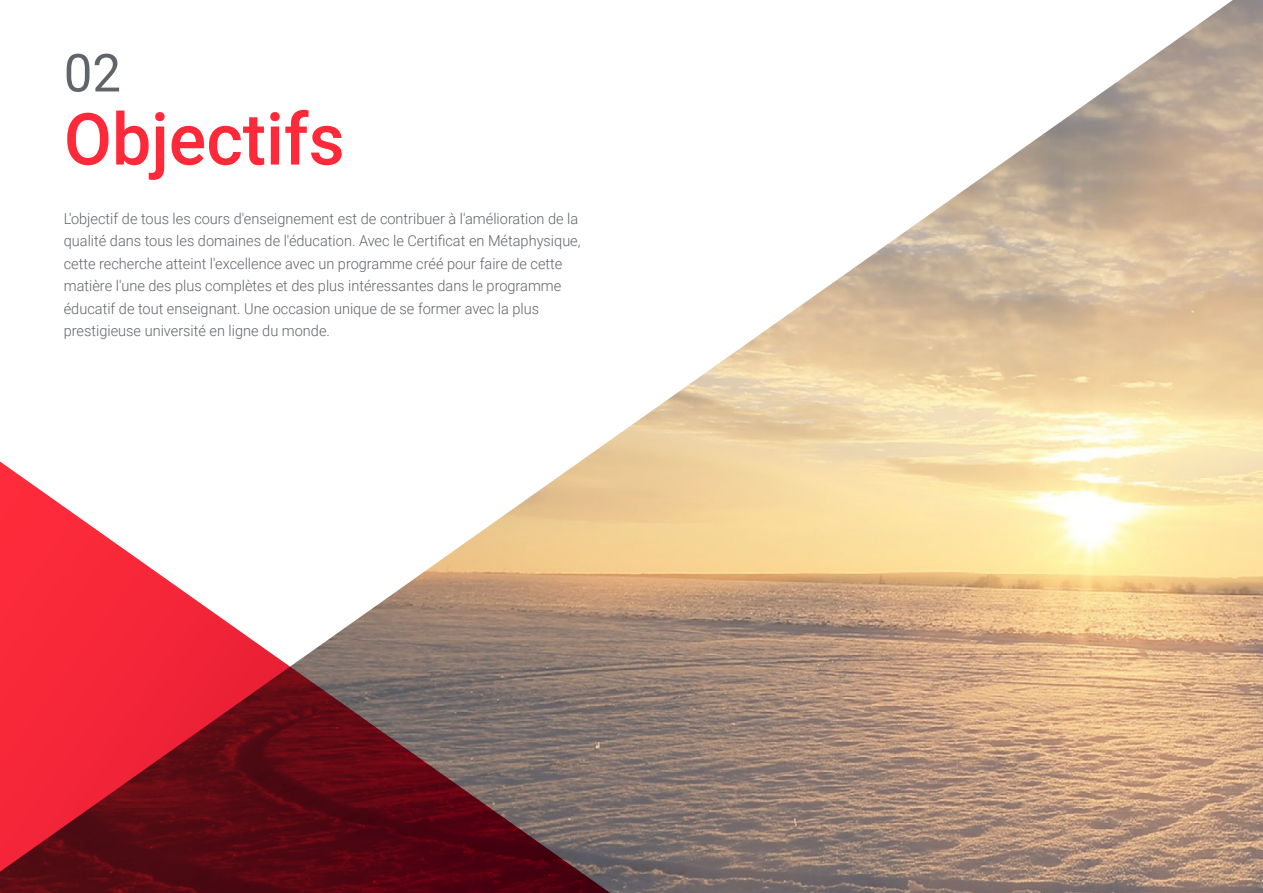
<style>
.page{position:relative;width:1263px;height:893px;background:#fff}
.page>*{position:absolute;margin:0;border:0;box-sizing:border-box;transform-origin:0 0}
.t1{font:500 72px "Roboto";color:#ff293a}
.t2{font:52.5px "Roboto";color:#61646a}
.t3{font:300 15px/22.5px "Roboto";color:#61646a}
</style>
<div class="page">
<img style="left:602px;top:0;width:661px;height:893px">
<svg style="left:0;top:446px;width:640px;height:447px"></svg>
<h2 class="t2" style="left:64px;top:36px;width:59px">02</h2>
<h1 class="t1" style="left:64px;top:89px;width:282px">Objectifs</h1>
<p class="t3" style="left:64px;top:207px;width:518px">L'objectif de tous les cours d'enseignement est de contribuer à l'amélioration de la qualité dans tous les domaines de l'éducation. Avec le Certificat en Métaphysique, cette recherche atteint l'excellence avec un programme créé pour faire de cette matière l'une des plus complètes et des plus intéressantes dans le programme éducatif de tout enseignant. Une occasion unique de se former avec la plus prestigieuse université en ligne du monde.</p>
</div>
